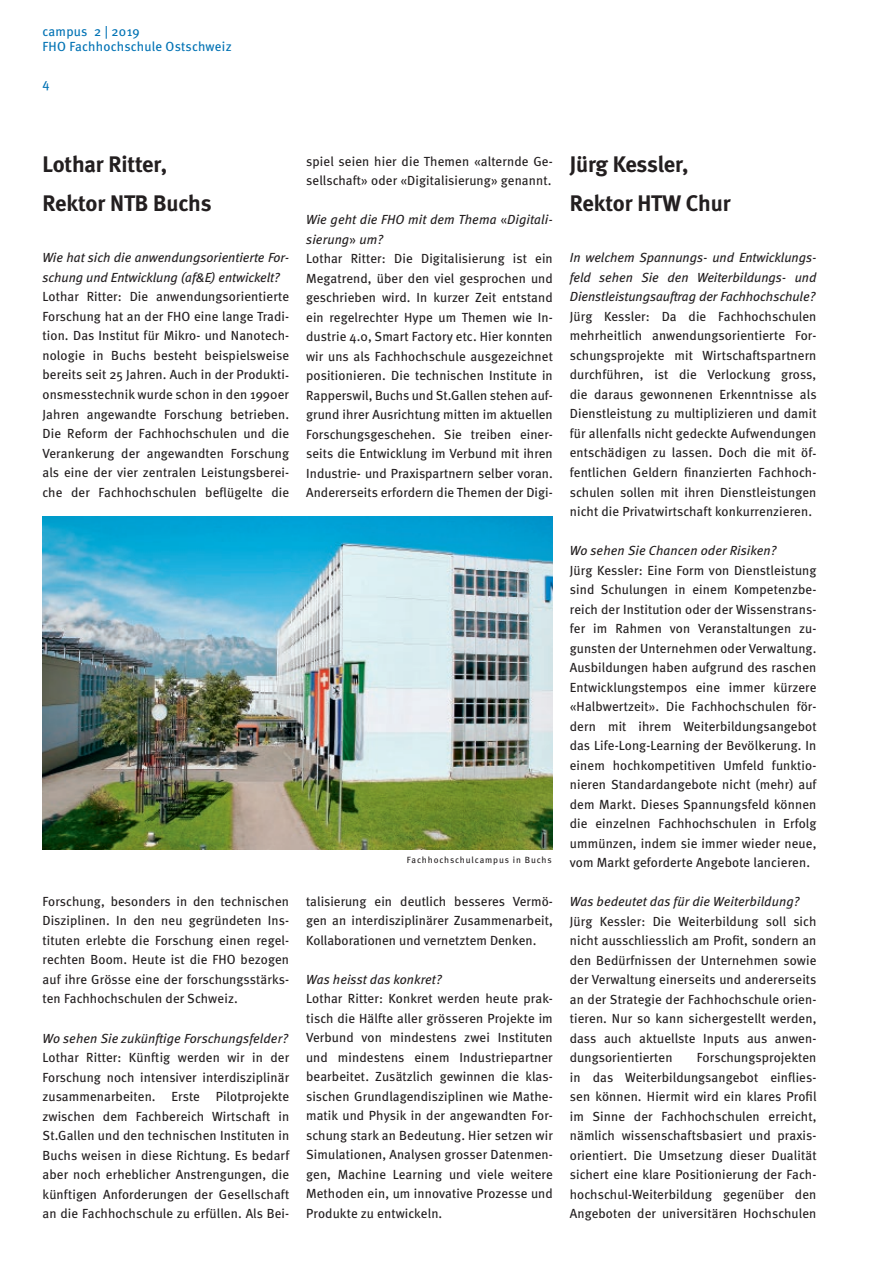
<style>
.page{position:relative;width:893px;height:1263px;background:#fff}
.page>*{position:absolute;margin:0;border:0;box-sizing:border-box;transform-origin:0 0}
.t1{font:700 22.5px/39px "Meta";letter-spacing:-.005em;color:#231f20}
.t2{font:13.2px/19.5px "Meta";letter-spacing:.005em;color:#231f20;text-align:justify}
.t3{font:italic 13.2px/19.5px "Meta";color:#231f20;text-align:justify}
.t4{font:13.2px/15.9px "Meta";letter-spacing:.02em;color:#0072b4}
.t5{font:13.2px "Meta Book Caps";color:#0072b4}
.t6{font:9px "Meta";letter-spacing:.1em;color:#231f20}
.s1{font-style:italic}
</style>
<div class="page">
<img style="left:43px;top:516px;width:510px;height:334px">
<p class="t4" style="left:43px;top:23px;width:191px">campus 2 | 2019<br>FHO Fachhochschule Ostschweiz</p>
<p class="t5" style="left:43px;top:76px;width:9px">4</p>
<h1 class="t1" style="left:43px;top:144px;width:170px">Lothar Ritter,<br>Rektor NTB Buchs</h1>
<p class="t3" style="left:43px;top:248px;width:248px">Wie hat sich die anwendungsorientierte For&shy;schung und Entwicklung (af&amp;E) entwickelt?</p>
<p class="t2" style="left:43px;top:287px;width:248px">Lothar Ritter: Die anwendungsorientierte Forschung hat an der FHO eine lange Tradi&shy;tion. Das Institut für Mikro- und Nanotech&shy;nologie in Buchs besteht beispielsweise bereits seit 25 Jahren. Auch in der Produkti&shy;onsmesstechnik wurde schon in den 1990er Jahren angewandte Forschung betrieben.<br>Die Reform der Fachhochschulen und die Verankerung der angewandten Forschung als eine der vier zentralen Leistungsberei&shy;che der Fachhochschulen beflügelte die</p>
<p class="t2" style="left:306px;top:151px;width:248px">spiel seien hier die Themen «alternde Ge&shy;sellschaft» oder «Digitalisierung» genannt.</p>
<p class="t2" style="left:306px;top:210px;width:248px;text-align:left"><span class="s1">Wie geht die FHO mit dem Thema</span> «<span class="s1">Digitali&shy;sierung</span>» <span class="s1">um?<br></span>Lothar Ritter: Die Digitalisierung ist ein Megatrend, über den viel gesprochen und geschrieben wird. In kurzer Zeit entstand ein regelrechter Hype um Themen wie In&shy;dustrie 4.0, Smart Factory etc. Hier konnten wir uns als Fachhochschule ausgezeichnet positionieren. Die technischen Institute in Rapperswil, Buchs und St.Gallen stehen auf&shy;grund ihrer Ausrichtung mitten im aktuellen Forschungsgeschehen. Sie treiben einer&shy;seits die Entwicklung im Verbund mit ihren Industrie- und Praxispartnern selber voran.<br>Andererseits erfordern die Themen der Digi-</p>
<p class="t2" style="left:43px;top:891px;width:248px">Forschung, besonders in den technischen Disziplinen. In den neu gegründeten Ins&shy;tituten erlebte die Forschung einen regel&shy;rechten Boom. Heute ist die FHO bezogen auf ihre Grösse eine der forschungsstärks&shy;ten Fachhochschulen der Schweiz.</p>
<p class="t3" style="left:43px;top:1028px;width:247px">Wo sehen Sie zukünftige Forschungsfelder?</p>
<p class="t2" style="left:43px;top:1048px;width:248px">Lothar Ritter: Künftig werden wir in der Forschung noch intensiver interdisziplinär zusammenarbeiten. Erste Pilotprojekte zwischen dem Fachbereich Wirtschaft in St.Gallen und den technischen Instituten in Buchs weisen in diese Richtung. Es bedarf aber noch erheblicher Anstrengungen, die künftigen Anforderungen der Gesellschaft an die Fachhochschule zu erfüllen. Als Bei-</p>
<p class="t6" style="left:407px;top:854px;width:146px">Fachhochschulcampus in Buchs</p>
<p class="t2" style="left:306px;top:891px;width:248px">talisierung ein deutlich besseres Vermö&shy;gen an interdisziplinärer Zusammenarbeit, Kollaborationen und vernetztem Denken.</p>
<p class="t3" style="left:306px;top:969px;width:137px">Was heisst das konkret?</p>
<p class="t2" style="left:306px;top:989px;width:248px">Lothar Ritter: Konkret werden heute prak&shy;tisch die Hälfte aller grösseren Projekte im Verbund von mindestens zwei Instituten und mindestens einem Industriepartner bearbeitet. Zusätzlich gewinnen die klas&shy;sischen Grundlagendisziplinen wie Mathe&shy;matik und Physik in der angewandten For&shy;schung stark an Bedeutung. Hier setzen wir Simulationen, Analysen grosser Datenmen&shy;gen, Machine Learning und viele weitere Methoden ein, um innovative Prozesse und Produkte zu entwickeln.</p>
<h1 class="t1" style="left:570px;top:144px;width:162px">Jürg Kessler,<br>Rektor HTW Chur</h1>
<p class="t3" style="left:570px;top:248px;width:248px">In welchem Spannungs- und Entwicklungs&shy;feld sehen Sie den Weiterbildungs- und Dienstleistungsauftrag der Fachhochschule?</p>
<p class="t2" style="left:570px;top:307px;width:248px">Jürg Kessler: Da die Fachhochschulen mehrheitlich anwendungsorientierte For&shy;schungsprojekte mit Wirtschaftspartnern durchführen, ist die Verlockung gross, die daraus gewonnenen Erkenntnisse als Dienstleistung zu multiplizieren und damit für allenfalls nicht gedeckte Aufwendungen entschädigen zu lassen. Doch die mit öf&shy;fentlichen Geldern finanzierten Fachhoch&shy;schulen sollen mit ihren Dienstleistungen nicht die Privatwirtschaft konkurrenzieren.</p>
<p class="t3" style="left:570px;top:541px;width:208px">Wo sehen Sie Chancen oder Risiken?</p>
<p class="t2" style="left:570px;top:560px;width:248px">Jürg Kessler: Eine Form von Dienstleistung sind Schulungen in einem Kompetenzbe&shy;reich der Institution oder der Wissenstrans&shy;fer im Rahmen von Veranstaltungen zu&shy;gunsten der Unternehmen oder Verwaltung.<br>Ausbildungen haben aufgrund des raschen Entwicklungstempos eine immer kürzere «Halbwertzeit». Die Fachhochschulen för&shy;dern mit ihrem Weiterbildungsangebot das Life-Long-Learning der Bevölkerung. In einem hochkompetitiven Umfeld funktio&shy;nieren Standardangebote nicht (mehr) auf dem Markt. Dieses Spannungsfeld können die einzelnen Fachhochschulen in Erfolg ummünzen, indem sie immer wieder neue, vom Markt geforderte Angebote lancieren.</p>
<p class="t3" style="left:570px;top:892px;width:231px">Was bedeutet das für die Weiterbildung?</p>
<p class="t2" style="left:570px;top:911px;width:248px">Jürg Kessler: Die Weiterbildung soll sich nicht ausschliesslich am Profit, sondern an den Bedürfnissen der Unternehmen sowie der Verwaltung einerseits und andererseits an der Strategie der Fachhochschule orien&shy;tieren. Nur so kann sichergestellt werden, dass auch aktuellste Inputs aus anwen&shy;dungsorientierten</p>
<p class="t2" style="left:570px;top:1048px;width:248px;text-indent:127px">Forschungsprojekten in das Weiterbildungsangebot einflies&shy;sen können. Hiermit wird ein klares Profil im Sinne der Fachhochschulen erreicht, nämlich wissenschaftsbasiert und praxis&shy;orientiert. Die Umsetzung dieser Dualität sichert eine klare Positionierung der Fach&shy;hochschul-Weiterbildung gegenüber den Angeboten der universitären Hochschulen</p>
</div>
